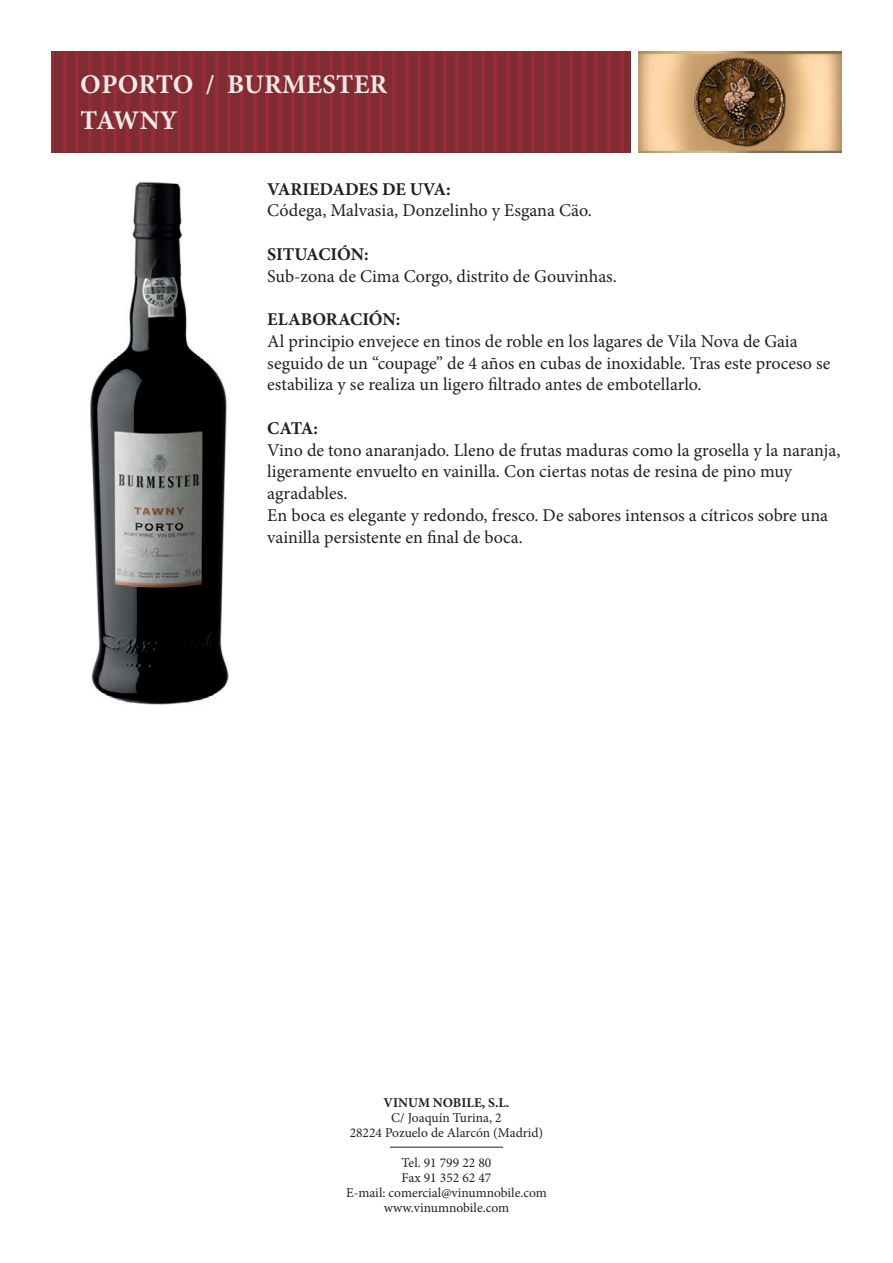
<style>
.page{position:relative;width:893px;height:1263px;background:#fff}
.page>*{position:absolute;margin:0;border:0;box-sizing:border-box;transform-origin:0 0}
.t1{font:700 27px/36px "Minion Pro";letter-spacing:.01em;color:#fff}
.t2{font:18px/21.8px "Minion Pro";color:#231f20}
.t3{font:700 18px "Minion Pro";color:#231f20}
.t4{font:13.5px/15px "Minion Pro";color:#231f20;text-align:center}
.t5{font:700 13.5px "Minion Pro";color:#231f20}
</style>
<div class="page">
<div style="left:51px;top:51px;width:580px;height:102px;background:#7f2d31"></div>
<hr style="left:455px;top:51px;width:4px;height:102px;background:#972a3b">
<hr style="left:468px;top:51px;width:4px;height:102px;background:#972a3b">
<hr style="left:481px;top:51px;width:3px;height:102px;background:#972a3b">
<hr style="left:493px;top:51px;width:4px;height:102px;background:#972a3b">
<hr style="left:506px;top:51px;width:4px;height:102px;background:#972a3b">
<hr style="left:51px;top:51px;width:3px;height:102px;background:#972a3b">
<hr style="left:519px;top:51px;width:3px;height:102px;background:#972a3b">
<hr style="left:63px;top:51px;width:4px;height:102px;background:#972a3b">
<hr style="left:531px;top:51px;width:4px;height:102px;background:#972a3b">
<hr style="left:76px;top:51px;width:3px;height:102px;background:#972a3b">
<hr style="left:544px;top:51px;width:4px;height:102px;background:#972a3b">
<hr style="left:88px;top:51px;width:4px;height:102px;background:#972a3b">
<hr style="left:557px;top:51px;width:3px;height:102px;background:#972a3b">
<hr style="left:101px;top:51px;width:3px;height:102px;background:#972a3b">
<hr style="left:569px;top:51px;width:4px;height:102px;background:#972a3b">
<hr style="left:114px;top:51px;width:3px;height:102px;background:#972a3b">
<hr style="left:582px;top:51px;width:3px;height:102px;background:#972a3b">
<hr style="left:126px;top:51px;width:4px;height:102px;background:#972a3b">
<hr style="left:595px;top:51px;width:3px;height:102px;background:#972a3b">
<hr style="left:139px;top:51px;width:3px;height:102px;background:#972a3b">
<hr style="left:607px;top:51px;width:4px;height:102px;background:#972a3b">
<hr style="left:152px;top:51px;width:3px;height:102px;background:#972a3b">
<hr style="left:620px;top:51px;width:3px;height:102px;background:#972a3b">
<hr style="left:164px;top:51px;width:4px;height:102px;background:#972a3b">
<hr style="left:177px;top:51px;width:3px;height:102px;background:#972a3b">
<hr style="left:190px;top:51px;width:3px;height:102px;background:#972a3b">
<hr style="left:202px;top:51px;width:4px;height:102px;background:#972a3b">
<hr style="left:215px;top:51px;width:3px;height:102px;background:#972a3b">
<hr style="left:228px;top:51px;width:3px;height:102px;background:#972a3b">
<hr style="left:240px;top:51px;width:4px;height:102px;background:#972a3b">
<hr style="left:253px;top:51px;width:3px;height:102px;background:#972a3b">
<hr style="left:265px;top:51px;width:4px;height:102px;background:#972a3b">
<hr style="left:278px;top:51px;width:4px;height:102px;background:#972a3b">
<hr style="left:291px;top:51px;width:3px;height:102px;background:#972a3b">
<hr style="left:303px;top:51px;width:4px;height:102px;background:#972a3b">
<hr style="left:316px;top:51px;width:4px;height:102px;background:#972a3b">
<hr style="left:329px;top:51px;width:3px;height:102px;background:#972a3b">
<hr style="left:341px;top:51px;width:4px;height:102px;background:#972a3b">
<hr style="left:354px;top:51px;width:4px;height:102px;background:#972a3b">
<hr style="left:367px;top:51px;width:3px;height:102px;background:#972a3b">
<hr style="left:379px;top:51px;width:4px;height:102px;background:#972a3b">
<hr style="left:392px;top:51px;width:4px;height:102px;background:#972a3b">
<hr style="left:405px;top:51px;width:3px;height:102px;background:#972a3b">
<hr style="left:417px;top:51px;width:4px;height:102px;background:#972a3b">
<hr style="left:430px;top:51px;width:4px;height:102px;background:#972a3b">
<hr style="left:443px;top:51px;width:3px;height:102px;background:#972a3b">
<img style="left:639px;top:51px;width:203px;height:102px">
<img style="left:692px;top:54px;width:97px;height:96px">
<hr style="left:390px;top:1147px;width:113px;height:1px;background:#231f20">
<img style="left:90px;top:181px;width:139px;height:524px">
<h1 class="t1" style="left:81px;top:66px;width:308px">OPORTO / BURMESTER<br>TAWNY</h1>
<p class="t3" style="left:267px;top:176px;width:185px">VARIEDADES DE UVA:</p>
<p class="t2" style="left:267px;top:200px;width:326px">Códega, Malvasia, Donzelinho y Esgana Cäo.</p>
<p class="t3" style="left:267px;top:241px;width:103px">SITUACIÓN:</p>
<p class="t2" style="left:267px;top:265px;width:351px">Sub-zona de Cima Corgo, distrito de Gouvinhas.</p>
<p class="t3" style="left:267px;top:307px;width:135px">ELABORACIÓN:</p>
<p class="t2" style="left:267px;top:330px;width:565px">Al principio envejece en tinos de roble en los lagares de Vila Nova de Gaia seguido de un “coupage” de 4 años en cubas de inoxidable. Tras este proceso se estabiliza y se realiza un ligero filtrado antes de embotellarlo.</p>
<p class="t3" style="left:267px;top:415px;width:52px">CATA:</p>
<p class="t2" style="left:267px;top:439px;width:575px">Vino de tono anaranjado. Lleno de frutas maduras como la grosella y la naranja, ligeramente envuelto en vainilla. Con ciertas notas de resina de pino muy agradables.<br>En boca es elegante y redondo, fresco. De sabores intensos a cítricos sobre una vainilla persistente en final de boca.</p>
<p class="t5" style="left:384px;top:1093px;width:127px">VINUM NOBILE, S.L.</p>
<p class="t4" style="left:350px;top:1110px;width:195px">C/ Joaquín Turina, 2<br>28224 Pozuelo de Alarcón (Madrid)</p>
<p class="t4" style="left:346px;top:1155px;width:202px">Tel. 91 799 22 80<br>Fax 91 352 62 47<br>E-mail: comercial@vinumnobile.com www.vinumnobile.com</p>
</div>
